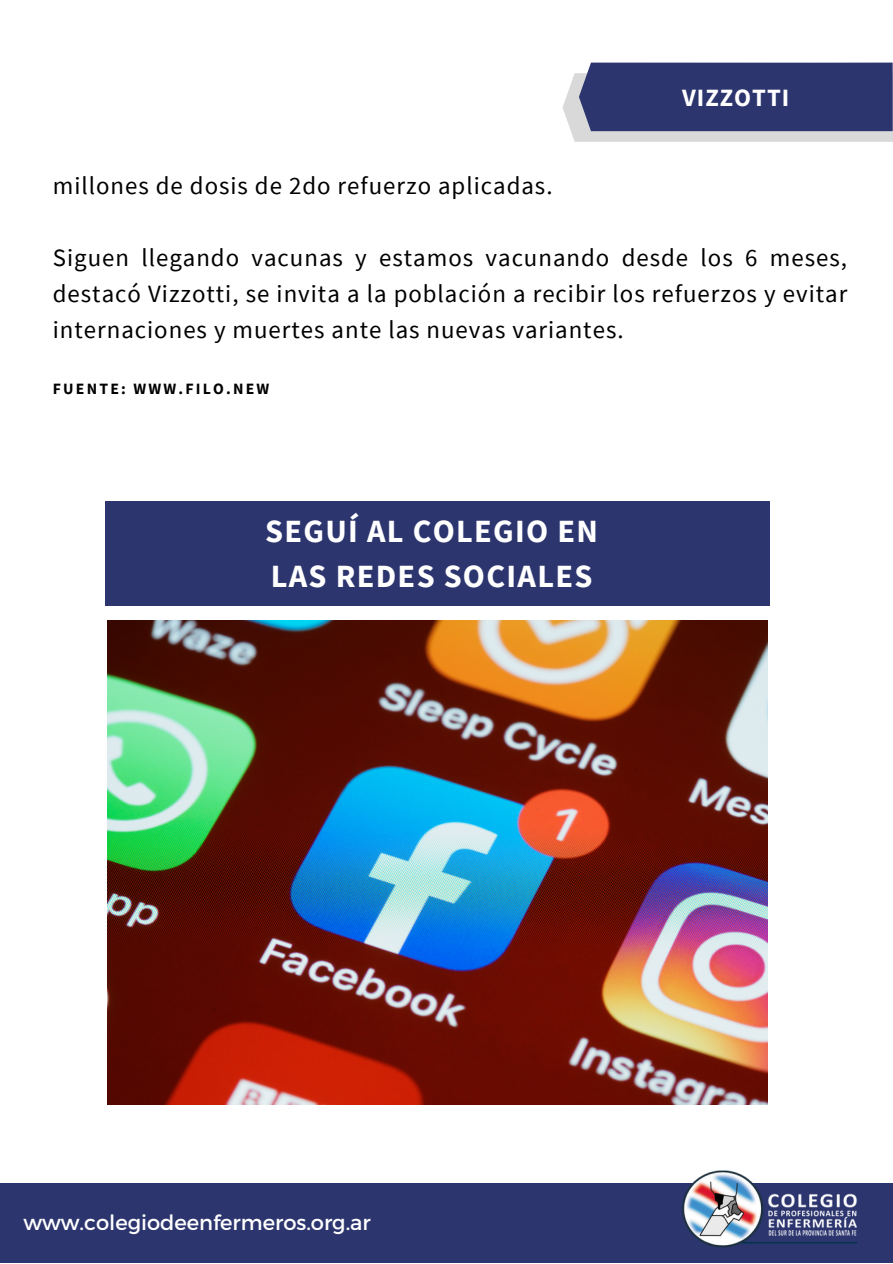
<style>
.page{position:relative;width:893px;height:1264px;background:#fff}
.page>*{position:absolute;margin:0;border:0;box-sizing:border-box;transform-origin:0 0}
.t1{font:700 32.4px/45px "Source Sans Pro";letter-spacing:.04em;color:#fff}
.t2{font:24.9px/36px "Source Sans Pro";letter-spacing:.04em;color:#000;text-align:justify}
.t3{font:700 24.9px "Source Sans Pro";letter-spacing:.04em;color:#fff}
.t4{font:21px "Montserrat";color:#fff}
.t5{font:700 15.75px "Source Sans Pro";letter-spacing:.14em;color:#000}
</style>
<div class="page">
<div style="left:0;top:1183px;width:892px;height:79px;background:#2c356e"></div>
<img style="left:682px;top:1170px;width:175px;height:78px">
<svg style="left:562px;top:63px;width:330px;height:79px;background:#505785"></svg>
<div style="left:105px;top:501px;width:664px;height:105px;background:#2c356e"></div>
<img style="left:107px;top:620px;width:660px;height:483px">
<p class="t2" style="left:53px;top:167px;width:501px">millones de dosis de 2do refuerzo aplicadas.</p>
<p class="t3" style="left:682px;top:82px;width:109px">VIZZOTTI</p>
<p class="t2" style="left:53px;top:239px;width:796px">Siguen llegando vacunas y estamos vacunando desde los 6 meses, destacó Vizzotti, se invita a la población a recibir los refuerzos y evitar internaciones y muertes ante las nuevas variantes.</p>
<p class="t5" style="left:53px;top:379px;width:218px">FUENTE: WWW.FILO.NEW</p>
<h1 class="t1" style="left:265px;top:508px;width:334px">SEGUÍ AL COLEGIO EN<br>LAS REDES SOCIALES</h1>
<p class="t4" style="left:23px;top:1208px;width:349px">www.colegiodeenfermeros.org.ar</p>
</div>
